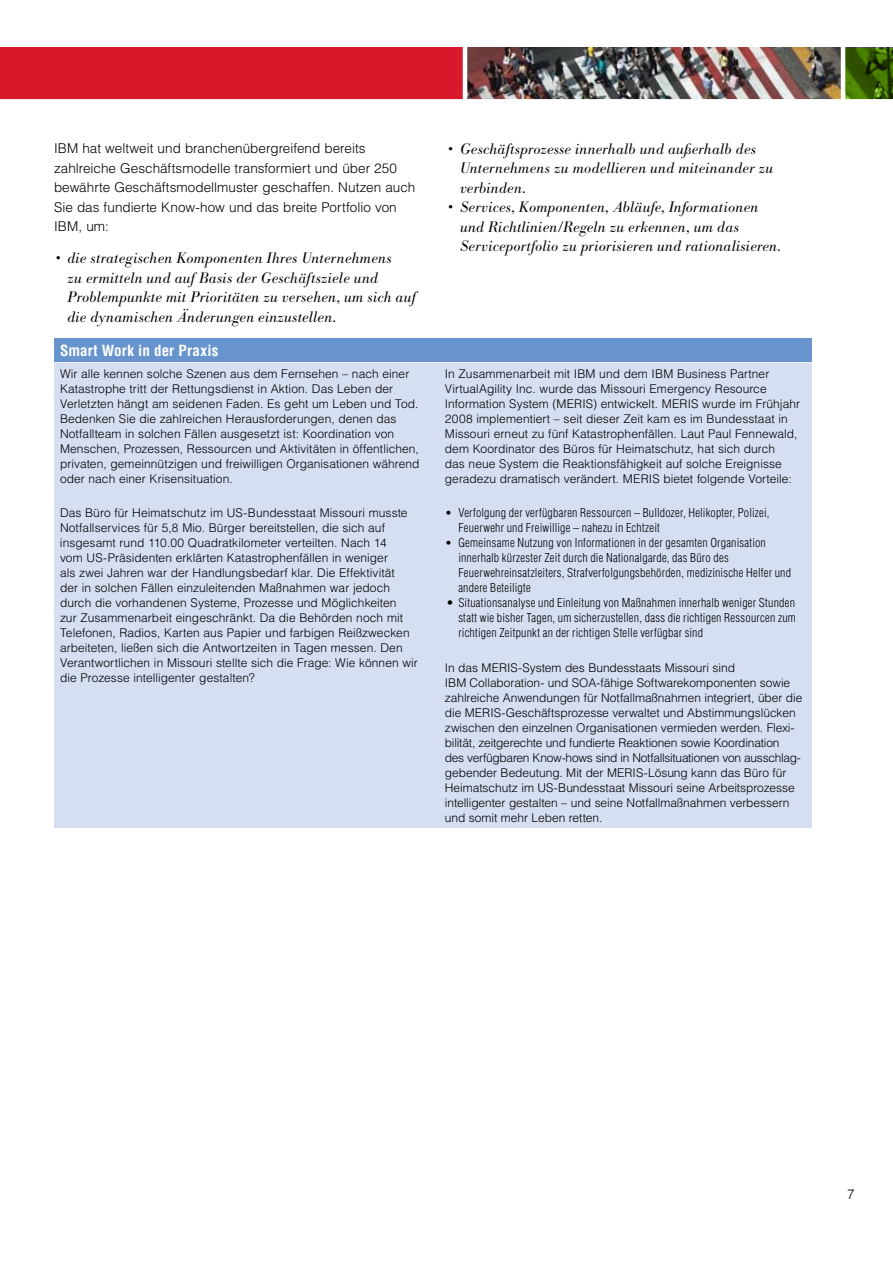
<style>
.page{position:relative;width:893px;height:1263px;background:#fff}
.page>*{position:absolute;margin:0;border:0;box-sizing:border-box;transform-origin:0 0}
.t1{font:italic 300 15px/19.5px "Bodoni BE";letter-spacing:.015em;color:#000}
.t2{font:700 condensed 15px "Helvetica";letter-spacing:.01em;color:#fff}
.t3{font:300 13.5px/19.5px "Helvetica";color:#000}
.t4{font:300 12px/15px "Helvetica";letter-spacing:.005em;color:#000}
.t5{font:300 condensed 12px/15px "Helvetica";letter-spacing:.02em;color:#000}
.t6{font:700 12px "Helvetica";color:#000}
</style>
<div class="page">
<div style="left:0;top:47px;width:465px;height:54px;background:#d9182c"></div>
<img style="left:467px;top:47px;width:426px;height:52px">
<svg style="left:845px;top:48px;width:48px;height:51px;background:#396103"></svg>
<div style="left:0;top:99px;width:893px;height:5px;background:#fff"></div>
<hr style="left:841px;top:44px;width:4px;height:64px;background:#fff">
<hr style="left:463px;top:44px;width:4px;height:64px;background:#fff">
<div style="left:54px;top:338px;width:758px;height:24px;background:#6894cd"></div>
<div style="left:54px;top:362px;width:758px;height:466px;background:#d6def1"></div>
<p class="t3" style="left:54px;top:138px;width:363px">IBM hat weltweit und branchenübergreifend bereits zahlreiche Geschäftsmodelle transformiert und über 250 bewährte Geschäftsmodellmuster geschaffen. Nutzen auch Sie das fundierte Know-how und das breite Portfolio von IBM, um:</p>
<p class="t1" style="left:68px;top:249px;width:350px">die strategischen Komponenten Ihres Unternehmens<br>zu ermitteln und auf Basis der Geschäftsziele und Problempunkte mit Prioritäten zu versehen, um sich auf die dynamischen Änderungen einzustellen.</p>
<p class="t1" style="left:56px;top:249px;width:6px">•</p>
<p class="t2" style="left:60px;top:342px;width:160px">Smart Work in der Praxis</p>
<p class="t4" style="left:60px;top:366px;width:361px">Wir alle kennen solche Szenen aus dem Fernsehen – nach einer Katastrophe tritt der Rettungsdienst in Aktion. Das Leben der Verletzten hängt am seidenen Faden. Es geht um Leben und Tod.<br>Bedenken Sie die zahlreichen Herausforderungen, denen das Notfallteam in solchen Fällen ausgesetzt ist: Koordination von Menschen, Prozessen, Ressourcen und Aktivitäten in öffentlichen, privaten, gemeinnützigen und freiwilligen Organisationen während oder nach einer Krisensituation.</p>
<p class="t4" style="left:60px;top:505px;width:359px">Das Büro für Heimatschutz im US-Bundesstaat Missouri musste Notfallservices für 5,8 Mio. Bürger bereitstellen, die sich auf insgesamt rund 110.00 Quadratkilometer verteilten. Nach 14<br>vom US-Präsidenten erklärten Katastrophenfällen in weniger<br>als zwei Jahren war der Handlungsbedarf klar. Die Effektivität<br>der in solchen Fällen einzuleitenden Maßnahmen war jedoch durch die vorhandenen Systeme, Prozesse und Möglichkeiten<br>zur Zusammenarbeit eingeschränkt. Da die Behörden noch mit Telefonen, Radios, Karten aus Papier und farbigen Reißzwecken arbeiteten, ließen sich die Antwortzeiten in Tagen messen. Den Verantwortlichen in Missouri stellte sich die Frage: Wie können wir die Prozesse intelligenter gestalten?</p>
<p class="t1" style="left:460px;top:139px;width:323px">Geschäftsprozesse innerhalb und außerhalb des Unternehmens zu modellieren und miteinander zu verbinden.<br>Services, Komponenten, Abläufe, Informationen und Richtlinien/Regeln zu erkennen, um das Serviceportfolio zu priorisieren und rationalisieren.</p>
<p class="t1" style="left:448px;top:139px;width:6px">•</p>
<p class="t1" style="left:448px;top:198px;width:6px">•</p>
<p class="t4" style="left:445px;top:366px;width:357px">In Zusammenarbeit mit IBM und dem IBM Business Partner VirtualAgility Inc. wurde das Missouri Emergency Resource Information System (MERIS) entwickelt. MERIS wurde im Frühjahr 2008 implementiert – seit dieser Zeit kam es im Bundesstaat in Missouri erneut zu fünf Katastrophenfällen. Laut Paul Fennewald, dem Koordinator des Büros für Heimatschutz, hat sich durch<br>das neue System die Reaktionsfähigkeit auf solche Ereignisse geradezu dramatisch verändert. MERIS bietet folgende Vorteile:</p>
<p class="t5" style="left:458px;top:505px;width:334px">Verfolgung der verfügbaren Ressourcen – Bulldozer, Helikopter, Polizei, Feuerwehr und Freiwillige – nahezu in Echtzeit<br>Gemeinsame Nutzung von Informationen in der gesamten Organisation innerhalb kürzester Zeit durch die Nationalgarde, das Büro des Feuerwehreinsatzleiters, Strafverfolgungsbehörden, medizinische Helfer und andere Beteiligte</p>
<p class="t5" style="left:458px;top:595px;width:339px;text-align:justify;text-indent:-12px">• Situationsanalyse und Einleitung von Maßnahmen innerhalb weniger Stunden statt wie bisher Tagen, um sicherzustellen, dass die richtigen Ressourcen zum richtigen Zeitpunkt an der richtigen Stelle verfügbar sind</p>
<p class="t4" style="left:445px;top:660px;width:359px">In das MERIS-System des Bundesstaats Missouri sind<br>IBM Collaboration- und SOA-fähige Softwarekomponenten sowie zahlreiche Anwendungen für Notfallmaßnahmen integriert, über die die MERIS-Geschäftsprozesse verwaltet und Abstimmungslücken zwischen den einzelnen Organisationen vermieden werden. Flexi&shy;bilität, zeitgerechte und fundierte Reaktionen sowie Koordination<br>des verfügbaren Know-hows sind in Notfallsituationen von ausschlag&shy;gebender Bedeutung. Mit der MERIS-Lösung kann das Büro für Heimatschutz im US-Bundesstaat Missouri seine Arbeitsprozesse intelligenter gestalten – und seine Notfallmaßnahmen verbessern und somit mehr Leben retten.</p>
<p class="t6" style="left:446px;top:506px;width:6px">•</p>
<p class="t6" style="left:446px;top:536px;width:6px">•</p>
</div>
